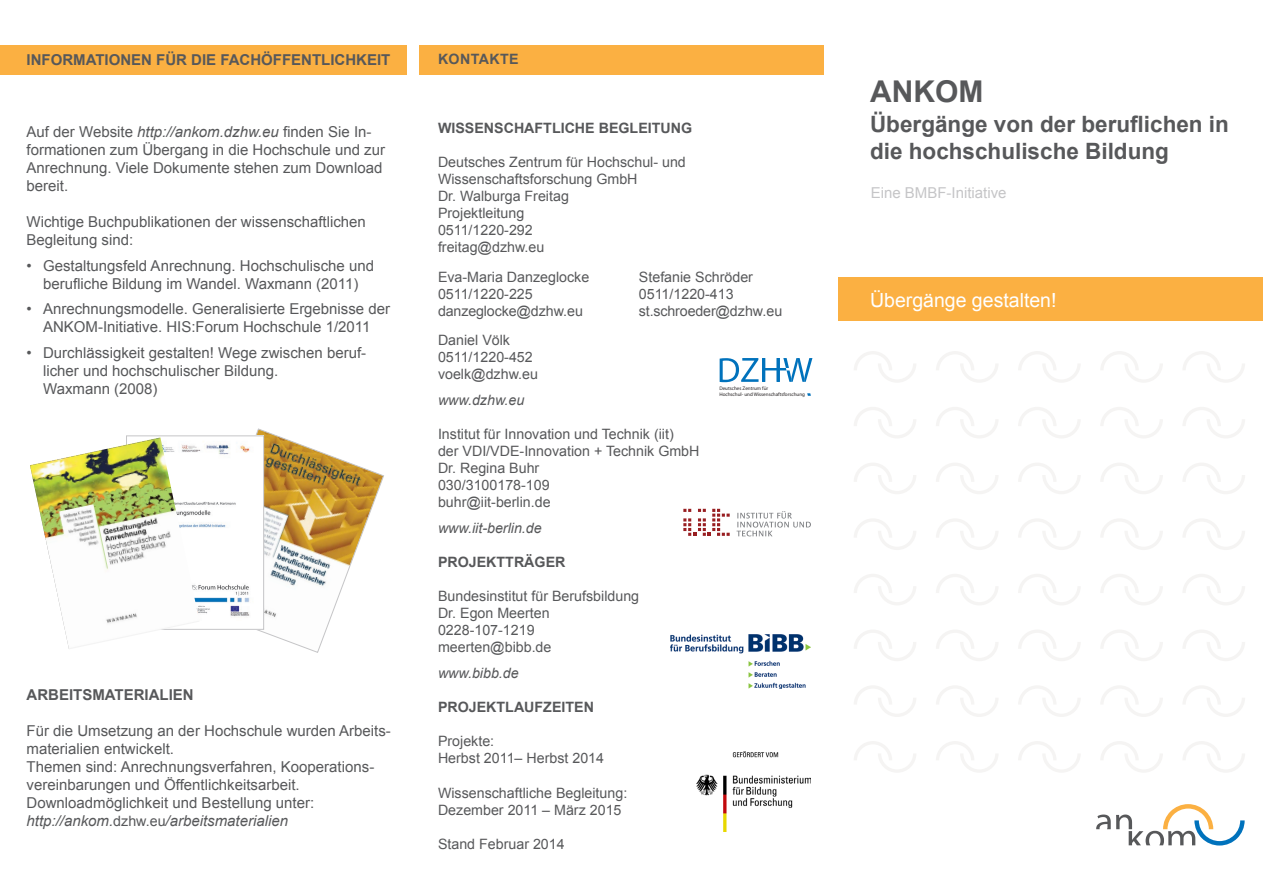
<style>
.page{position:relative;width:1263px;height:893px;background:#fff}
.page>*{position:absolute;margin:0;border:0;box-sizing:border-box;transform-origin:0 0}
.t1{font:700 30px "Arial";color:#57585a}
.t2{font:700 22.5px/27px "Arial";color:#57585a}
.t3{font:19.5px "Arial";color:#fff}
.t4{font:15px/18px "Arial";color:#57585a}
.t5{font:700 15px "Arial";color:#57585a}
.t6{font:15px "Arial";color:#c5c5c7}
.t7{font:14.25px/17.1px "Arial";color:#57585a}
.t8{font:700 14.25px "Arial";color:#57585a}
.t9{font:italic 14.25px "Arial";color:#57585a}
.t10{font:700 14.25px "Arial";letter-spacing:.025em;color:#57585a}
.t11{font:5.1px/6.1px "Myriad Pro";color:#231f20}
.s1{font-style:italic}
.s2{font-size:14.25px}
</style>
<div class="page">
<div style="left:419px;top:45px;width:404px;height:29px;background:#fbb042"></div>
<div style="left:0;top:45px;width:406px;height:29px;background:#fbb042"></div>
<div style="left:838px;top:277px;width:425px;height:44px;background:#fbb042"></div>
<svg style="left:854px;top:574px;width:62px;height:31px"></svg>
<svg style="left:854px;top:630px;width:62px;height:31px"></svg>
<svg style="left:854px;top:686px;width:62px;height:31px"></svg>
<svg style="left:854px;top:741px;width:62px;height:31px"></svg>
<svg style="left:936px;top:574px;width:62px;height:31px"></svg>
<svg style="left:936px;top:630px;width:62px;height:31px"></svg>
<svg style="left:936px;top:686px;width:62px;height:31px"></svg>
<svg style="left:936px;top:741px;width:62px;height:31px"></svg>
<svg style="left:1018px;top:574px;width:62px;height:31px"></svg>
<svg style="left:1018px;top:630px;width:62px;height:31px"></svg>
<svg style="left:1018px;top:686px;width:62px;height:31px"></svg>
<svg style="left:1018px;top:741px;width:62px;height:31px"></svg>
<svg style="left:1101px;top:574px;width:62px;height:31px"></svg>
<svg style="left:1101px;top:630px;width:62px;height:31px"></svg>
<svg style="left:1101px;top:686px;width:62px;height:31px"></svg>
<svg style="left:1101px;top:741px;width:62px;height:31px"></svg>
<svg style="left:1183px;top:574px;width:62px;height:31px"></svg>
<svg style="left:1183px;top:630px;width:62px;height:31px"></svg>
<svg style="left:1183px;top:686px;width:62px;height:31px"></svg>
<svg style="left:1183px;top:741px;width:62px;height:31px"></svg>
<svg style="left:1096px;top:804px;width:148px;height:41px"></svg>
<svg style="left:807px;top:393px;width:4px;height:3px"></svg>
<svg style="left:720px;top:358px;width:92px;height:24px"></svg>
<svg style="left:736px;top:511px;width:75px;height:25px"></svg>
<svg style="left:683px;top:509px;width:47px;height:27px"></svg>
<img style="left:671px;top:635px;width:140px;height:54px">
<img style="left:696px;top:752px;width:115px;height:80px">
<svg style="left:854px;top:351px;width:62px;height:31px"></svg>
<svg style="left:854px;top:407px;width:62px;height:31px"></svg>
<svg style="left:854px;top:463px;width:62px;height:31px"></svg>
<svg style="left:854px;top:519px;width:62px;height:31px"></svg>
<svg style="left:936px;top:351px;width:62px;height:31px"></svg>
<svg style="left:936px;top:407px;width:62px;height:31px"></svg>
<svg style="left:936px;top:463px;width:62px;height:31px"></svg>
<svg style="left:936px;top:519px;width:62px;height:31px"></svg>
<svg style="left:1018px;top:351px;width:62px;height:31px"></svg>
<svg style="left:1018px;top:407px;width:62px;height:31px"></svg>
<svg style="left:1018px;top:463px;width:62px;height:31px"></svg>
<svg style="left:1018px;top:519px;width:62px;height:31px"></svg>
<svg style="left:1101px;top:351px;width:62px;height:31px"></svg>
<svg style="left:1101px;top:407px;width:62px;height:31px"></svg>
<svg style="left:1101px;top:463px;width:62px;height:31px"></svg>
<svg style="left:1101px;top:519px;width:62px;height:31px"></svg>
<svg style="left:1183px;top:351px;width:62px;height:31px"></svg>
<svg style="left:1183px;top:407px;width:62px;height:31px"></svg>
<svg style="left:1183px;top:463px;width:62px;height:31px"></svg>
<svg style="left:1183px;top:519px;width:62px;height:31px"></svg>
<svg style="left:192px;top:428px;width:192px;height:225px"></svg>
<img style="left:200px;top:438px;width:62px;height:189px">
<div style="left:126px;top:436px;width:138px;height:193px;border:1px solid #c5c5c7"></div>
<img style="left:30px;top:437px;width:170px;height:212px">
<p class="t5" style="left:27px;top:50px;width:365px">INFORMATIONEN FÜR DIE FACHÖFFENTLICHKEIT</p>
<p class="t4" style="left:27px;top:123px;width:360px">Auf der Website <span class="s1">http://ankom.dzhw.eu</span> finden Sie In&shy;formationen zum Übergang in die Hochschule und zur Anrechnung. Viele Dokumente stehen zum Download bereit.</p>
<p class="t4" style="left:27px;top:213px;width:341px">Wichtige Buchpublikationen der wissenschaftlichen<br>Begleitung sind:</p>
<p class="t4" style="left:27px;top:257px;width:349px;text-align:center">• Gestaltungsfeld Anrechnung. Hochschulische und berufliche Bildung im Wandel. Waxmann (2011)</p>
<p class="t4" style="left:27px;top:300px;width:365px;text-align:center">• Anrechnungsmodelle. Generalisierte Ergebnisse der<br>ANKOM-Initiative. HIS:Forum Hochschule 1/2011</p>
<p class="t4" style="left:43px;top:344px;width:325px;text-indent:-16px">• Durchlässigkeit gestalten! Wege zwischen beruf&shy;licher und hochschulischer Bildung.<br>Waxmann (2008)</p>
<p class="t5" style="left:27px;top:684px;width:169px">ARBEITSMATERIALIEN</p>
<p class="t4" style="left:27px;top:722px;width:366px">Für die Umsetzung an der Hochschule wurden Arbeits&shy;materialien entwickelt.<br>Themen sind: Anrechnungsverfahren, Kooperations&shy;vereinbarungen und Öffentlichkeitsarbeit.<br>Downloadmöglichkeit und Bestellung unter: <span class="s1">http://ankom.</span><span class="s2">dzhw.eu</span><span class="s1">/arbeitsmaterialien</span></p>
<p class="t10" style="left:438px;top:50px;width:82px">KONTAKTE</p>
<p class="t8" style="left:438px;top:118px;width:256px">WISSENSCHAFTLICHE BEGLEITUNG</p>
<p class="t7" style="left:438px;top:154px;width:249px">Deutsches Zentrum für Hochschul- und<br>Wissenschaftsforschung GmbH<br>Dr. Walburga Freitag<br>Projektleitung<br>0511/1220-292<br>freitag@dzhw.eu</p>
<p class="t7" style="left:438px;top:268px;width:153px">Eva-Maria Danzeglocke<br>0511/1220-225 danzeglocke@dzhw.eu</p>
<p class="t7" style="left:438px;top:331px;width:102px">Daniel Völk<br>0511/1220-452 voelk@dzhw.eu</p>
<p class="t9" style="left:438px;top:390px;width:88px">www.dzhw.eu</p>
<p class="t7" style="left:438px;top:425px;width:263px">Institut für Innovation und Technik (iit)<br>der VDI/VDE-Innovation + Technik GmbH<br>Dr. Regina Buhr<br>030/3100178-109<br>buhr@iit-berlin.de</p>
<p class="t9" style="left:438px;top:518px;width:105px">www.iit-berlin.de</p>
<p class="t8" style="left:438px;top:552px;width:129px">PROJEKTTRÄGER</p>
<p class="t7" style="left:438px;top:588px;width:203px">Bundesinstitut für Berufsbildung<br>Dr. Egon Meerten<br>0228-107-1219 meerten@bibb.de</p>
<p class="t9" style="left:438px;top:664px;width:82px">www.bibb.de</p>
<p class="t8" style="left:438px;top:698px;width:157px">PROJEKTLAUFZEITEN</p>
<p class="t7" style="left:438px;top:733px;width:168px">Projekte:<br>Herbst 2011– Herbst 2014</p>
<p class="t7" style="left:438px;top:784px;width:191px">Wissenschaftliche Begleitung:<br>Dezember 2011 – März 2015</p>
<p class="t7" style="left:438px;top:835px;width:128px">Stand Februar 2014</p>
<p class="t7" style="left:639px;top:268px;width:145px">Stefanie Schröder<br>0511/1220-413 st.schroeder@dzhw.eu</p>
<p class="t11" style="left:719px;top:385px;width:87px">Deutsches Zentrum für<br>Hochschul- und Wissenschaftsforschung</p>
<h1 class="t1" style="left:870px;top:71px;width:115px">ANKOM</h1>
<h2 class="t2" style="left:870px;top:111px;width:360px">Übergänge von der beruflichen in die hochschulische Bildung</h2>
<p class="t6" style="left:871px;top:183px;width:137px">Eine BMBF-Initiative</p>
<h3 class="t3" style="left:870px;top:287px;width:188px">Übergänge gestalten!</h3>
</div>
